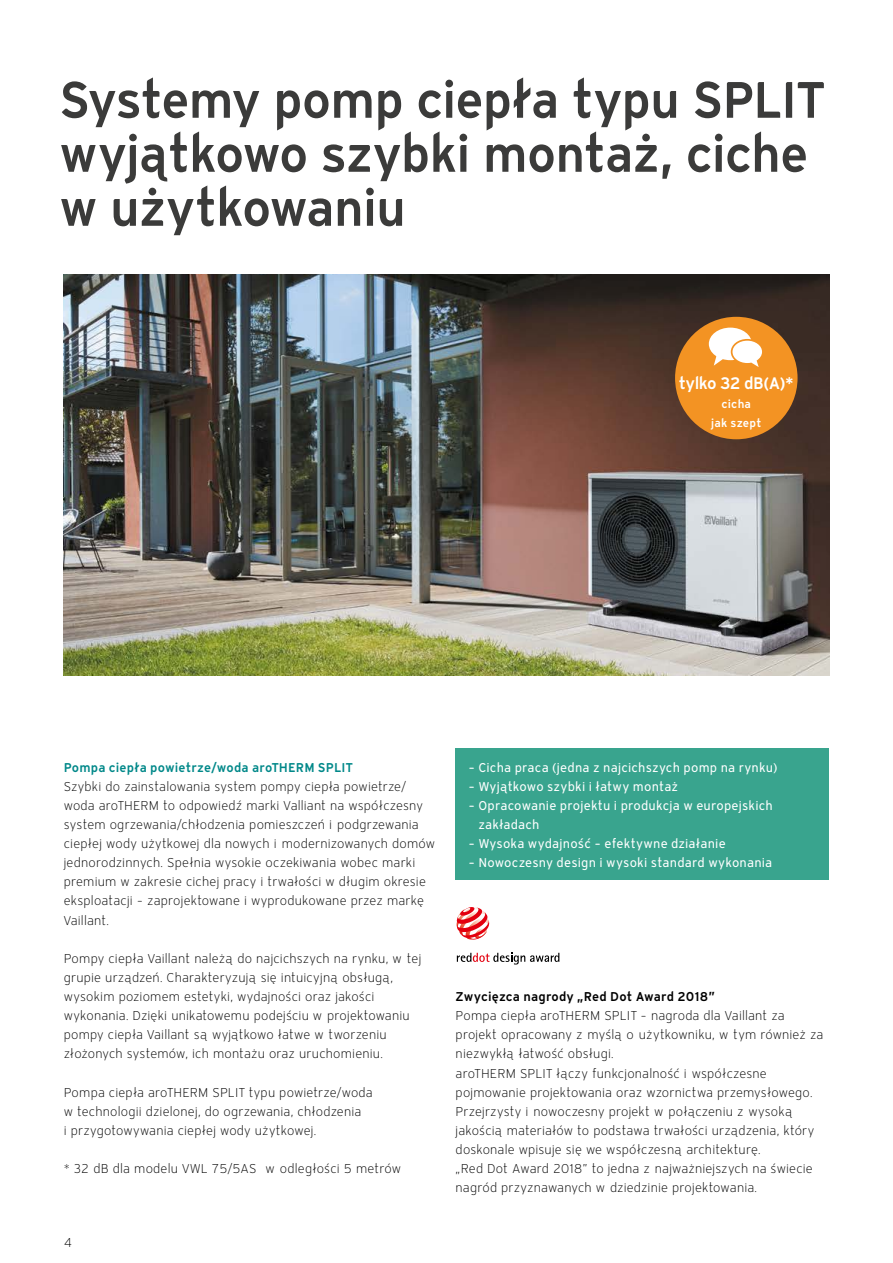
<style>
.page{position:relative;width:893px;height:1263px;background:#fff}
.page>*{position:absolute;margin:0;border:0;box-sizing:border-box;transform-origin:0 0}
.t1{font:600 51px/54px "Vaillant 16";letter-spacing:-.025em;color:#3b3b3a}
.t2{font:600 16.65px "Vaillant 16";letter-spacing:-.03em;color:#fff}
.t3{font:300 12.75px/19.2px "Vaillant 16";letter-spacing:.01em;color:#000}
.t4{font:12.75px/19.2px "Vaillant 16";letter-spacing:.01em;color:#fff}
.t5{font:600 12.75px "Vaillant 16";letter-spacing:.01em;color:#008889}
.t6{font:600 12.75px "Vaillant 16";letter-spacing:.01em;color:#000}
.t7{font:600 11.55px/19.2px "Vaillant 16";letter-spacing:.015em;color:#fff;text-align:center}
</style>
<div class="page">
<svg style="left:457px;top:953px;width:102px;height:11px"></svg>
<svg style="left:457px;top:907px;width:32px;height:32px"></svg>
<img style="left:64px;top:274px;width:765px;height:402px">
<div style="left:456px;top:748px;width:373px;height:132px;background:#39a48e"></div>
<div style="left:675px;top:317px;width:122px;height:122px;background:#f39323;border-radius:50%"></div>
<div style="left:709px;top:328px;width:43px;height:32px;background:#fff;border-radius:50%"></div>
<svg style="left:714px;top:339px;width:48px;height:28px"></svg>
<h1 class="t1" style="left:59px;top:71px;width:765px">Systemy pomp ciepła typu SPLIT wyjątkowo szybki montaż, ciche w użytkowaniu</h1>
<h2 class="t2" style="left:679px;top:372px;width:116px">tylko 32 dB(A)*</h2>
<p class="t7" style="left:711px;top:394px;width:52px">cicha<br>jak szept</p>
<p class="t5" style="left:64px;top:758px;width:290px">Pompa ciepła powietrze/woda aroTHERM SPLIT</p>
<p class="t3" style="left:64px;top:776px;width:373px">Szybki do zainstalowania system pompy ciepła powietrze/ woda aroTHERM to odpowiedź marki Valliant na współczesny system ogrzewania/chłodzenia pomieszczeń i podgrzewania ciepłej wody użytkowej dla nowych i modernizowanych domów jednorodzinnych. Spełnia wysokie oczekiwania wobec marki premium w zakresie cichej pracy i trwałości w długim okresie eksploatacji – zaprojektowane i wyprodukowane przez markę Vaillant.</p>
<p class="t3" style="left:64px;top:948px;width:359px">Pompy ciepła Vaillant należą do najcichszych na rynku, w tej grupie urządzeń. Charakteryzują się intuicyjną obsługą, wysokim poziomem estetyki, wydajności oraz jakości wykonania. Dzięki unikatowemu podejściu w projektowaniu pompy ciepła Vaillant są wyjątkowo łatwe w tworzeniu złożonych systemów, ich montażu oraz uruchomieniu.</p>
<p class="t3" style="left:64px;top:1082px;width:310px">Pompa ciepła aroTHERM SPLIT typu powietrze/woda w technologii dzielonej, do ogrzewania, chłodzenia<br>i przygotowywania ciepłej wody użytkowej.</p>
<p class="t3" style="left:64px;top:1159px;width:339px">* 32 dB dla modelu VWL 75/5AS w odległości 5 metrów</p>
<p class="t3" style="left:64px;top:1232px;width:10px">4</p>
<p class="t4" style="left:468px;top:757px;width:311px">– Cicha praca (jedna z najcichszych pomp na rynku)</p>
<p class="t4" style="left:468px;top:776px;width:211px">– Wyjątkowo szybki i łatwy montaż</p>
<p class="t4" style="left:478px;top:795px;width:296px;text-indent:-10px">– Opracowanie projektu i produkcja w europejskich zakładach</p>
<p class="t4" style="left:468px;top:834px;width:259px">– Wysoka wydajność – efektywne działanie</p>
<p class="t4" style="left:468px;top:853px;width:305px">– Nowoczesny design i wysoki standard wykonania</p>
<p class="t6" style="left:456px;top:988px;width:261px">Zwycięzca nagrody „Red Dot Award 2018”</p>
<p class="t3" style="left:456px;top:1006px;width:369px">Pompa ciepła aroTHERM SPLIT – nagroda dla Vaillant za projekt opracowany z myślą o użytkowniku, w tym również za niezwykłą łatwość obsługi.<br>aroTHERM SPLIT łączy funkcjonalność i współczesne pojmowanie projektowania oraz wzornictwa przemysłowego.<br>Przejrzysty i nowoczesny projekt w połączeniu z wysoką jakością materiałów to podstawa trwałości urządzenia, który doskonale wpisuje się we współczesną architekturę.<br>„Red Dot Award 2018” to jedna z najważniejszych na świecie nagród przyznawanych w dziedzinie projektowania.</p>
</div>
